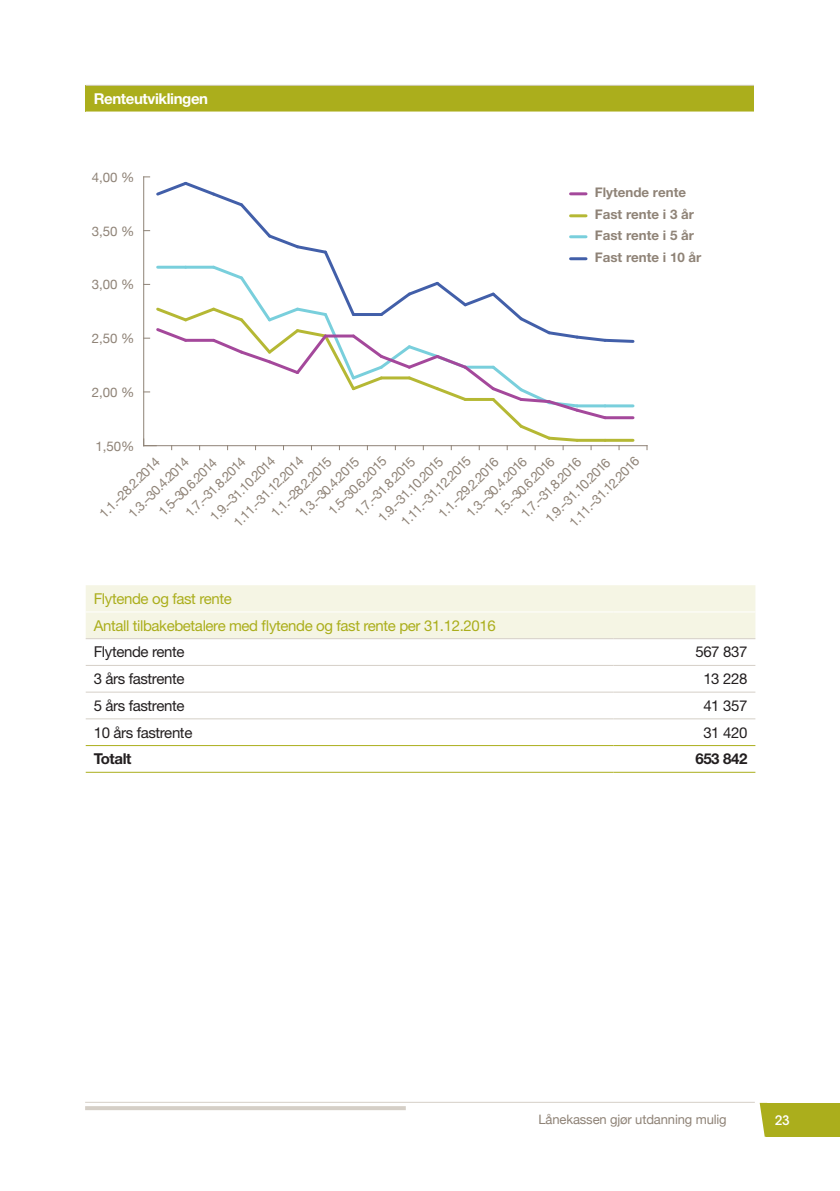
<style>
.page{position:relative;width:840px;height:1191px;background:#fff}
.page>*{position:absolute;margin:0;border:0;box-sizing:border-box;transform-origin:0 0}
.t1{font:15px/26.8px "Helvetica Neue LT Std";letter-spacing:-.025em;color:#abae1c}
.t2{font:15px "Helvetica Neue LT Std";letter-spacing:-.025em;color:#231f20}
.t3{font:700 15px "Helvetica Neue LT Std";letter-spacing:-.025em;color:#fff}
.t4{font:700 15px "Helvetica Neue LT Std";letter-spacing:-.025em;color:#231f20}
.t5{font:13.2px "Helvetica Neue";color:#8f8377}
.t6{font:700 13.2px/21.6px "Helvetica Neue LT Std";color:#8f8377}
.t7{font:13px "Helvetica Neue";letter-spacing:-.01em;color:#8f8377}
.t8{font:500 13px "ITC Avant Garde Std";color:#fff}
</style>
<div class="page">
<hr style="left:85px;top:1101px;width:669px;height:1px;background:#d5cfc7">
<hr style="left:85px;top:1106px;width:320px;height:4px;background:#d5cfc7">
<div style="left:766px;top:1102px;width:73px;height:34px;background:#abae1c"></div>
<svg style="left:759px;top:1102px;width:7px;height:34px"></svg>
<div style="left:86px;top:85px;width:667px;height:27px;background:#abae1c"></div>
<hr style="left:86px;top:85px;width:667px;height:1px;background:#d5cfc7">
<hr style="left:86px;top:111px;width:667px;height:1px;background:#fff">
<hr style="left:144px;top:445px;width:502px;height:1px;background:#8f8377">
<svg style="left:143px;top:176px;width:492px;height:274px"></svg>
<hr style="left:604px;top:416px;width:28px;height:3px;background:#a4489b">
<div style="left:86px;top:585px;width:669px;height:53px;background:#f5f5e4"></div>
<svg style="left:86px;top:746px;width:669px;height:26px"></svg>
<hr style="left:86px;top:638px;width:527px;height:1px;background:#d5cfc7">
<hr style="left:613px;top:638px;width:142px;height:1px;background:#d5cfc7">
<hr style="left:86px;top:665px;width:527px;height:1px;background:#d5cfc7">
<hr style="left:613px;top:665px;width:142px;height:1px;background:#d5cfc7">
<hr style="left:86px;top:692px;width:527px;height:1px;background:#d5cfc7">
<hr style="left:613px;top:692px;width:142px;height:1px;background:#d5cfc7">
<hr style="left:86px;top:718px;width:527px;height:1px;background:#d5cfc7">
<hr style="left:613px;top:718px;width:142px;height:1px;background:#d5cfc7">
<hr style="left:86px;top:611px;width:527px;height:1px;background:#fff">
<hr style="left:613px;top:611px;width:142px;height:1px;background:#fff">
<hr style="left:86px;top:745px;width:527px;height:1px;background:#abae1c">
<hr style="left:613px;top:745px;width:142px;height:1px;background:#abae1c">
<hr style="left:86px;top:772px;width:527px;height:1px;background:#abae1c">
<hr style="left:613px;top:772px;width:142px;height:1px;background:#abae1c">
<p class="t3" style="left:94px;top:89px;width:116px">Renteutviklingen</p>
<p class="t5" style="left:92px;top:168px;width:44px">4,00 %</p>
<p class="t5" style="left:92px;top:221px;width:44px">3,50 %</p>
<p class="t5" style="left:92px;top:275px;width:44px">3,00 %</p>
<p class="t5" style="left:92px;top:329px;width:44px">2,50 %</p>
<p class="t5" style="left:92px;top:382px;width:44px">2,00 %</p>
<p class="t5" style="left:95px;top:436px;width:41px">1,50%</p>
<p class="t6" style="left:594px;top:182px;width:108px">Flytende rente<br>Fast rente i 3 år<br>Fast rente i 5 år<br>Fast rente i 10 år</p>
<p class="t5" style="left:205px;top:512px;width:87px;rotate:-45deg">1.9.–31.10.2014</p>
<p class="t5" style="left:396px;top:517px;width:94px;rotate:-45deg">1.11.–31.12.2015</p>
<p class="t5" style="left:229px;top:517px;width:94px;rotate:-45deg">1.11.–31.12.2014</p>
<p class="t5" style="left:564px;top:517px;width:94px;rotate:-45deg">1.11.–31.12.2016</p>
<p class="t5" style="left:461px;top:508px;width:81px;rotate:-45deg">1.3.–30.4.2016</p>
<p class="t5" style="left:323px;top:506px;width:78px;rotate:-45deg">1.5–30.6.2015</p>
<p class="t5" style="left:489px;top:508px;width:81px;rotate:-45deg">1.5.–30.6.2016</p>
<p class="t5" style="left:181px;top:508px;width:81px;rotate:-45deg">1.7.–31.8.2014</p>
<p class="t5" style="left:266px;top:508px;width:81px;rotate:-45deg">1.1.–28.2.2015</p>
<p class="t5" style="left:294px;top:508px;width:81px;rotate:-45deg">1.3.–30.4.2015</p>
<p class="t5" style="left:350px;top:508px;width:81px;rotate:-45deg">1.7.–31.8.2015</p>
<p class="t5" style="left:373px;top:513px;width:87px;rotate:-45deg">1.9.–31.10.2015</p>
<p class="t5" style="left:124px;top:509px;width:81px;rotate:-45deg">1.3.–30.4.2014</p>
<p class="t5" style="left:95px;top:509px;width:81px;rotate:-45deg">1.1.–28.2.2014</p>
<p class="t5" style="left:433px;top:509px;width:81px;rotate:-45deg">1.1.–29.2.2016</p>
<p class="t5" style="left:516px;top:509px;width:81px;rotate:-45deg">1.7.–31.8.2016</p>
<p class="t5" style="left:540px;top:514px;width:87px;rotate:-45deg">1.9.–31.10.2016</p>
<p class="t5" style="left:154px;top:507px;width:78px;rotate:-45deg">1.5–30.6.2014</p>
<p class="t1" style="left:94px;top:585px;width:403px">Flytende og fast rente<br>Antall tilbakebetalere med flytende og fast rente per 31.12.2016</p>
<p class="t2" style="left:94px;top:643px;width:92px">Flytende rente</p>
<p class="t2" style="left:695px;top:643px;width:53px">567 837</p>
<p class="t2" style="left:94px;top:670px;width:92px">3 års fastrente</p>
<p class="t2" style="left:703px;top:670px;width:45px">13 228</p>
<p class="t2" style="left:94px;top:696px;width:92px">5 års fastrente</p>
<p class="t2" style="left:703px;top:696px;width:45px">41 357</p>
<p class="t2" style="left:94px;top:723px;width:100px">10 års fastrente</p>
<p class="t2" style="left:703px;top:723px;width:45px">31 420</p>
<p class="t4" style="left:94px;top:749px;width:39px">Totalt</p>
<p class="t4" style="left:695px;top:749px;width:53px">653 842</p>
<p class="t7" style="left:538px;top:1110px;width:190px">Lånekassen gjør utdanning mulig</p>
<p class="t8" style="left:774px;top:1112px;width:17px">23</p>
</div>
